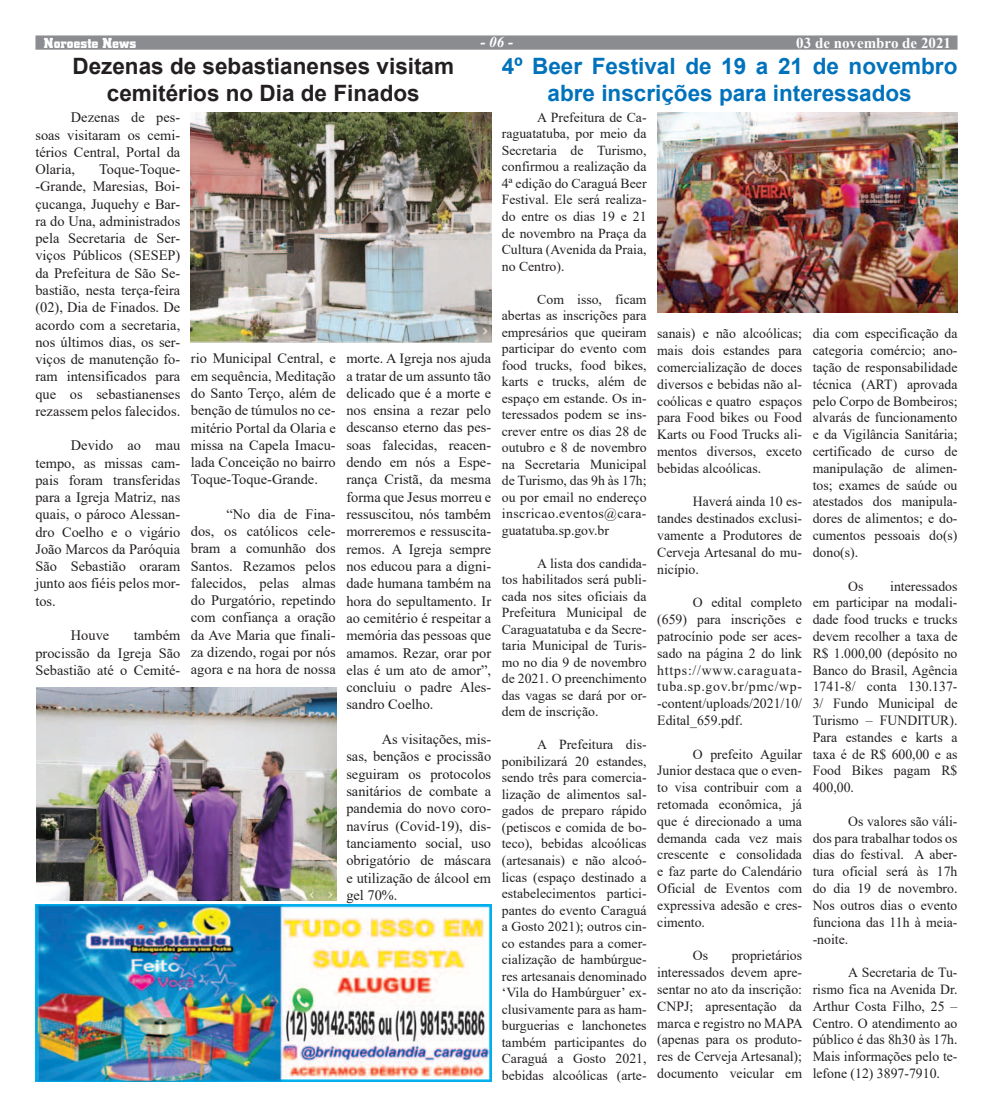
<style>
.page{position:relative;width:993px;height:1117px;background:#fff}
.page>*{position:absolute;margin:0;border:0;box-sizing:border-box;transform-origin:0 0}
.t1{font:700 22.5px/27px "Arial";color:#0072bc;text-align:center}
.t2{font:700 22.5px/27px "Arial";color:#231f20;text-align:center}
.t3{font:700 15px "Times New Roman";color:#fff}
.t4{font:700 15px "City D";letter-spacing:.005em;color:#fff}
.t5{font:italic 700 15px "Times New Roman";color:#fff}
.t6{font:14.38px/17.2px "Times New Roman";color:#231f20;text-align:justify}
.t7{font:14px/16.8px "Times New Roman";color:#231f20;text-align:justify}
.t8{font:13.75px/16.5px "Times New Roman";color:#231f20;text-align:justify}
</style>
<div class="page">
<div style="left:35px;top:35px;width:922px;height:15px;background:#8a8c8f;border:1px solid #8a8c8f"></div>
<img style="left:35px;top:904px;width:456px;height:177px">
<img style="left:657px;top:112px;width:300px;height:201px">
<img style="left:191px;top:112px;width:300px;height:230px">
<img style="left:37px;top:687px;width:300px;height:213px">
<p class="t4" style="left:44px;top:35px;width:94px">Noroeste News</p>
<p class="t5" style="left:480px;top:31px;width:34px">- 06 -</p>
<p class="t3" style="left:796px;top:32px;width:156px">03 de novembro de 2021</p>
<h1 class="t1" style="left:501px;top:53px;width:457px">4º Beer Festival de 19 a 21 de novembro abre inscrições para interessados</h1>
<p class="t8" style="left:501px;top:109px;width:146px;text-indent:35px">A Prefeitura de Ca&shy;raguatatuba, por meio da Secretaria de Turismo, confirmou a realização da 4ª edição do Caraguá Beer Festival. Ele será realiza&shy;do entre os dias 19 e 21 de novembro na Praça da Cultura (Avenida da Praia, no Centro).</p>
<p class="t8" style="left:501px;top:290px;width:146px;text-indent:35px">Com isso, ficam abertas as inscrições para empresários que queiram participar do evento com food trucks, food bikes, karts e trucks, além de espaço em estande. Os in&shy;teressados podem se ins&shy;crever entre os dias 28 de outubro e 8 de novembro na Secretaria Municipal de Turismo, das 9h às 17h; ou por email no endereço inscricao.eventos@cara&shy;guatatuba.sp.gov.br</p>
<p class="t8" style="left:501px;top:554px;width:146px;text-indent:35px">A lista dos candida&shy;tos habilitados será publi&shy;cada nos sites oficiais da Prefeitura Municipal de Caraguatatuba e da Secre&shy;taria Municipal de Turis&shy;mo no dia 9 de novembro de 2021. O preenchimento das vagas se dará por or&shy;dem de inscrição.</p>
<p class="t8" style="left:501px;top:736px;width:146px;text-indent:35px">A Prefeitura dis&shy;ponibilizará 20 estandes, sendo três para comercia&shy;lização de alimentos sal&shy;gados de preparo rápido (petiscos e comida de bo&shy;teco), bebidas alcoólicas (artesanais) e não alcoó&shy;licas (espaço destinado a estabelecimentos partici&shy;pantes do evento Caraguá a Gosto 2021); outros cin&shy;co estandes para a comer&shy;cialização de hambúrgue&shy;res artesanais denominado ‘Vila do Hambúrguer’ ex&shy;clusivamente para as ham&shy;burguerias e lanchonetes também participantes do Caraguá a Gosto 2021, bebidas alcoólicas (arte-</p>
<h1 class="t2" style="left:72px;top:53px;width:383px">Dezenas de sebastianenses visitam cemitérios no Dia de Finados</h1>
<p class="t6" style="left:35px;top:108px;width:146px;text-indent:35px">Dezenas de pes&shy;soas visitaram os cemi&shy;térios Central, Portal da Olaria,</p>
<p class="t6" style="left:35px;top:160px;width:146px;text-indent:64px">Toque-Toque--Grande, Maresias, Boi&shy;çucanga, Juquehy e Bar&shy;ra do Una, administrados pela Secretaria de Ser&shy;viços Públicos (SESEP) da Prefeitura de São Se&shy;bastião, nesta terça-feira (02), Dia de Finados. De acordo com a secretaria, nos últimos dias, os ser&shy;viços de manutenção fo&shy;ram intensificados para que os sebastianenses rezassem pelos falecidos.</p>
<p class="t6" style="left:35px;top:436px;width:146px;text-indent:35px">Devido ao mau tempo, as missas cam&shy;pais foram transferidas para a Igreja Matriz, nas quais, o pároco Alessan&shy;dro Coelho e o vigário João Marcos da Paróquia São Sebastião oraram junto aos fiéis pelos mor&shy;tos.</p>
<p class="t6" style="left:71px;top:626px;width:40px">Houve</p>
<p class="t7" style="left:812px;top:325px;width:146px">dia com especificação da categoria comércio; ano&shy;tação de responsabilidade técnica (ART) aprovada pelo Corpo de Bombeiros; alvarás de funcionamento e da Vigilância Sanitária; certificado de curso de manipulação de alimen&shy;tos; exames de saúde ou atestados dos manipula&shy;dores de alimentos; e do&shy;cumentos pessoais do(s) dono(s).</p>
<p class="t7" style="left:847px;top:577px;width:17px">Os</p>
<p class="t7" style="left:657px;top:325px;width:146px">sanais) e não alcoólicas; mais dois estandes para comercialização de doces diversos e bebidas não al&shy;coólicas e quatro espaços para Food bikes ou Food Karts ou Food Trucks ali&shy;mentos diversos, exceto bebidas alcoólicas.</p>
<p class="t7" style="left:657px;top:493px;width:146px;text-indent:35px">Haverá ainda 10 es&shy;tandes destinados exclusi&shy;vamente a Produtores de Cerveja Artesanal do mu&shy;nicípio.</p>
<p class="t7" style="left:657px;top:593px;width:146px;text-indent:35px">O edital completo (659) para inscrições e patrocínio pode ser aces&shy;sado na página 2 do link https://www.caraguata&shy;tuba.sp.gov.br/pmc/wp--content/uploads/2021/10/ Edital_659.pdf.</p>
<p class="t7" style="left:657px;top:744px;width:146px;text-indent:35px">O prefeito Aguilar Junior destaca que o even&shy;to visa contribuir com a retomada econômica, já que é direcionado a uma demanda cada vez mais crescente e consolidada e faz parte do Calendário Oficial de Eventos com expressiva adesão e cres&shy;cimento.</p>
<p class="t7" style="left:692px;top:946px;width:17px">Os</p>
<p class="t7" style="left:346px;top:349px;width:146px">morte. A Igreja nos ajuda</p>
<p class="t6" style="left:346px;top:366px;width:146px">a tratar de um assunto tão delicado que é a morte e nos ensina a rezar pelo descanso eterno das pes&shy;soas falecidas, reacen&shy;dendo em nós a Espe&shy;rança Cristã, da mesma forma que Jesus morreu e ressuscitou, nós também morreremos e ressuscita&shy;remos. A Igreja sempre nos educou para a digni&shy;dade humana também na hora do sepultamento. Ir ao cemitério é respeitar a memória das pessoas que amamos. Rezar, orar por elas é um ato de amor”, concluiu o padre Ales&shy;sandro Coelho.</p>
<p class="t6" style="left:346px;top:730px;width:146px;text-indent:35px">As visitações, mis&shy;sas, bençãos e procissão seguiram os protocolos sanitários de combate a pandemia do novo coro&shy;navírus (Covid-19), dis&shy;tanciamento social, uso obrigatório de máscara e utilização de álcool em gel 70%.</p>
<p class="t6" style="left:191px;top:349px;width:146px">rio Municipal Central, e em sequência, Meditação do Santo Terço, além de benção de túmulos no ce&shy;mitério Portal da Olaria e missa na Capela Imacu&shy;lada Conceição no bairro Toque-Toque-Grande.</p>
<p class="t6" style="left:191px;top:505px;width:146px;text-indent:35px">“No dia de Fina&shy;dos, os católicos cele&shy;bram a comunhão dos Santos. Rezamos pelos falecidos, pelas almas do Purgatório, repetindo com confiança a oração da Ave Maria que finali&shy;za dizendo, rogai por nós agora e na hora de nossa</p>
<p class="t7" style="left:812px;top:577px;width:146px;text-indent:77px">interessados em participar na modali&shy;dade food trucks e trucks devem recolher a taxa de R$ 1.000,00 (depósito no Banco do Brasil, Agência 1741-8/ conta 130.137- 3/ Fundo Municipal de Turismo – FUNDITUR).<br>Para estandes e karts a taxa é de R$ 600,00 e as Food Bikes pagam R$ 400,00.</p>
<p class="t7" style="left:812px;top:812px;width:146px;text-indent:35px">Os valores são váli&shy;dos para trabalhar todos os dias do festival. A aber&shy;tura oficial será às 17h do dia 19 de novembro.<br>Nos outros dias o evento funciona das 11h à meia--noite.</p>
<p class="t7" style="left:812px;top:963px;width:146px;text-indent:35px">A Secretaria de Tu&shy;rismo fica na Avenida Dr.<br>Arthur Costa Filho, 25 – Centro. O atendimento ao público é das 8h30 às 17h.<br>Mais informações pelo te&shy;lefone (12) 3897-7910.</p>
<p class="t6" style="left:35px;top:626px;width:146px;text-indent:98px">também procissão da Igreja São Sebastião até o Cemité-</p>
<p class="t7" style="left:657px;top:946px;width:147px;text-indent:74px">proprietários interessados devem apre&shy;sentar no ato da inscrição:<br>CNPJ; apresentação da marca e registro no MAPA (apenas para os produto&shy;res de Cerveja Artesanal); documento veicular em</p>
</div>
